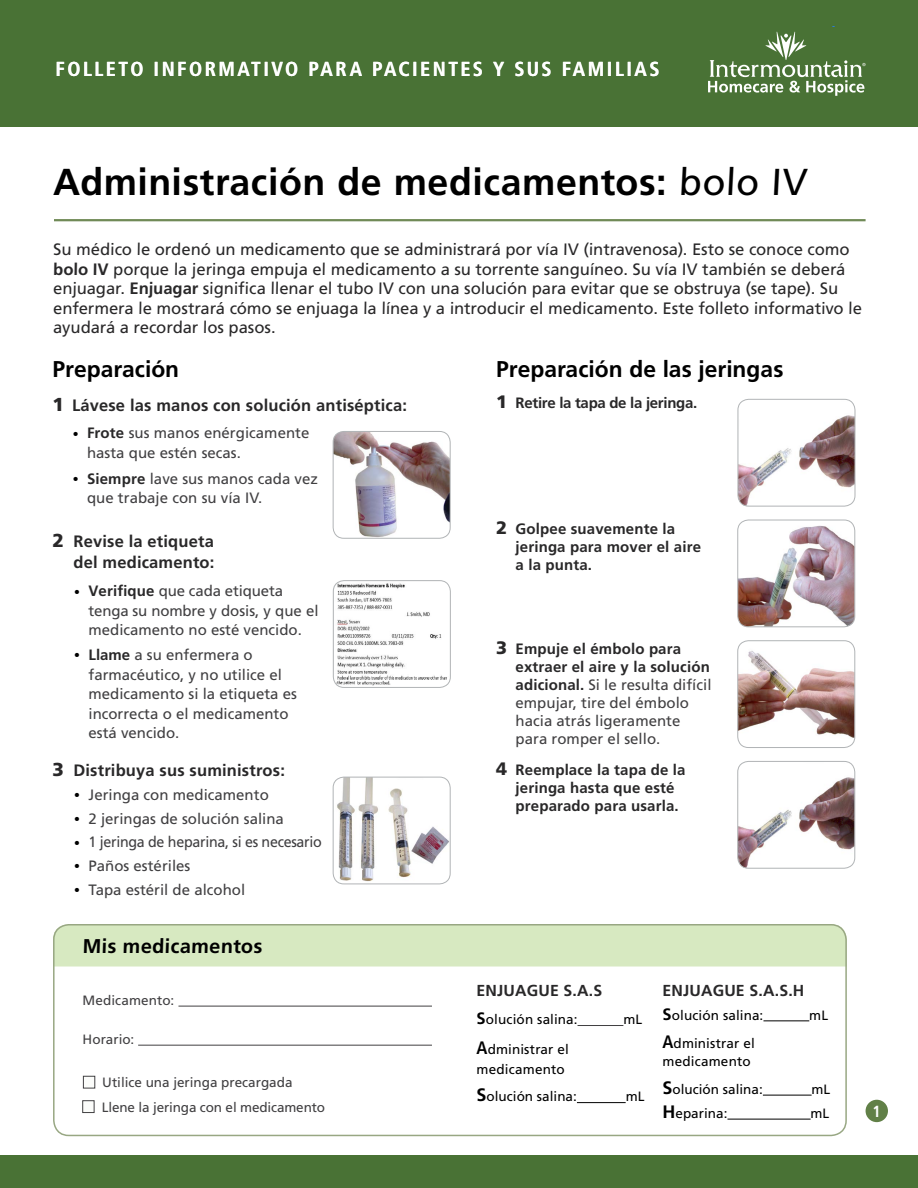
<style>
.page{position:relative;width:918px;height:1188px;background:#fff}
.page>*{position:absolute;margin:0;border:0;box-sizing:border-box;transform-origin:0 0}
.Title__h1{font:700 37.5px "Frutiger LT Std";letter-spacing:.015em;color:#000}
.Level_1__h2{font:700 22.8px "Frutiger LT Std";color:#000}
.t1{font:700 condensed 20.25px "Frutiger LT Std";letter-spacing:.12em;color:#fff}
.Level_2__h3{font:700 19.8px "Frutiger LT Std";color:#000}
.Opening_paragraph{font:16.5px/19.5px "Frutiger LT Std";letter-spacing:-.01em;color:#292829}
.Main__p{font:700 16.5px "Frutiger LT Std";letter-spacing:.01em;color:#292829}
.Level_1{font:700 16.5px/21px "Frutiger LT Std";letter-spacing:.01em;color:#292829;text-align:right}
.t2{font:700 condensed 16.2px "Frutiger LT Std";color:#fff}
.Main__p-2{font:700 15.9px "Frutiger LT Std";letter-spacing:.01em;color:#292829}
.Main__p-3{font:15px/19.5px "Frutiger LT Std";color:#414042}
.Main__p-4{font:700 15px/18px "Frutiger LT Std";letter-spacing:.01em;color:#292829}
.Main__p-5{font:15px "Frutiger LT Std";letter-spacing:-.02em;color:#414042;scale:.95 1}
.Main__p-6{font:700 15px "Frutiger LT Std";letter-spacing:-.02em;color:#292829}
.Main__p-7{font:13.5px/19.5px "Frutiger LT Std";letter-spacing:.01em;color:#000}
.Main{font:13.5px "Frutiger LT Std";letter-spacing:-.01em;color:#414042}
.Main-2{font:13.5px "Frutiger LT Std";color:#000}
.Main_table{font:13.5px "Frutiger LT Std";letter-spacing:.005em;color:#414042}
.s1{font-weight:400}
.s2{font-weight:700}
.s3{font-weight:900;font-size:18.75px}
.s4{font-family:"Adobe Garamond Pro";color:#000}
.s5{font-weight:700;color:#292829}
.s6{font-weight:900;font-size:18px}
.s7{font-weight:900;font-size:18px;color:#292829}
.s8{font-weight:700;font-size:16.5px}
.s9{font-weight:700;font-stretch:condensed;font-size:18px}
.s10{font-weight:700;font-size:18px}
</style>
<div class="page">
<div style="left:0;top:1156px;width:918px;height:32px;background:#497235"></div>
<div style="left:0;top:0;width:918px;height:127px;background:#497235"></div>
<div style="left:866px;top:1100px;width:22px;height:22px;background:#618047;border-radius:50%"></div>
<svg style="left:708px;top:31px;width:158px;height:65px"></svg>
<hr style="left:54px;top:219px;width:812px;height:2px;background:#708a57">
<img style="left:333px;top:777px;width:116px;height:107px">
<div style="left:333px;top:777px;width:118px;height:107px;border:1px solid #b1b4b6;border-radius:11px"></div>
<img style="left:738px;top:399px;width:117px;height:106px">
<div style="left:738px;top:399px;width:117px;height:108px;border:1px solid #b1b4b6;border-radius:11px"></div>
<img style="left:739px;top:520px;width:116px;height:107px">
<div style="left:737px;top:520px;width:118px;height:107px;border:1px solid #b1b4b6;border-radius:11px"></div>
<img style="left:739px;top:642px;width:116px;height:106px">
<div style="left:737px;top:640px;width:118px;height:108px;border:1px solid #b1b4b6;border-radius:11px"></div>
<img style="left:739px;top:761px;width:116px;height:106px">
<div style="left:737px;top:761px;width:118px;height:108px;border:1px solid #b1b4b6;border-radius:11px"></div>
<div style="left:53px;top:924px;width:793px;height:43px;background:#d7e9c1"></div>
<div style="left:53px;top:924px;width:794px;height:212px;border:2px solid #98a783;border-radius:15px"></div>
<hr style="left:178px;top:1006px;width:254px;height:1px;background:#414042">
<hr style="left:138px;top:1045px;width:294px;height:1px;background:#414042">
<svg style="left:82px;top:1075px;width:14px;height:14px"></svg>
<hr style="left:578px;top:1025px;width:45px;height:1px;background:#414042">
<hr style="left:577px;top:1102px;width:49px;height:1px;background:#000">
<hr style="left:763px;top:1021px;width:46px;height:1px;background:#000">
<hr style="left:763px;top:1095px;width:49px;height:1px;background:#000">
<hr style="left:727px;top:1119px;width:84px;height:1px;background:#000">
<svg style="left:82px;top:1100px;width:13px;height:13px"></svg>
<img style="left:333px;top:431px;width:116px;height:106px">
<div style="left:333px;top:431px;width:118px;height:108px;border:1px solid #b1b4b6;border-radius:11px"></div>
<img style="left:333px;top:582px;width:116px;height:103px">
<img style="left:337px;top:674px;width:111px;height:6px">
<img style="left:356px;top:680px;width:90px;height:6px">
<svg style="left:337px;top:680px;width:19px;height:6px"></svg>
<div style="left:447px;top:675px;width:7px;height:8px;background:#fff;border-radius:50%"></div>
<div style="left:333px;top:580px;width:118px;height:108px;border:1px solid #b1b4b6;border-radius:11px"></div>
<p class="t1" style="left:56px;top:57px;width:606px">FOLLETO INFORMATIVO PARA PACIENTES Y SUS FAMILIAS</p>
<p class="Title__h1" style="left:53px;top:160px;width:757px">Administración de medicamentos: <span class="s1">bolo IV</span></p>
<p class="Opening_paragraph" style="left:53px;top:240px;width:811px">Su médico le ordenó un medicamento que se administrará por vía IV (intravenosa). Esto se conoce como <span class="s2">bolo IV</span> porque la jeringa empuja el medicamento a su torrente sanguíneo. Su vía IV también se deberá enjuagar. <span class="s2">Enjuagar</span> significa llenar el tubo IV con una solución para evitar que se obstruya (se tape). Su enfermera le mostrará cómo se enjuaga la línea y a introducir el medicamento. Este folleto informativo le ayudará a recordar los pasos.</p>
<p class="Level_1__h2" style="left:52px;top:355px;width:128px">Preparación</p>
<p class="Main__p" style="left:52px;top:395px;width:356px"><span class="s3">1</span> Lávese las manos con solución antiséptica:</p>
<p class="Main__p-3" style="left:87px;top:424px;width:224px;text-indent:-14px"><span class="s4">•</span> <span class="s5">Frote</span> sus manos enérgicamente hasta que estén secas.</p>
<p class="Main__p-3" style="left:87px;top:469px;width:232px;text-indent:-14px"><span class="s4">•</span> <span class="s5">Siempre</span> lave sus manos cada vez que trabaje con su vía IV.</p>
<p class="Level_1" style="left:52px;top:531px;width:163px"><span class="s3">2</span> Revise la etiqueta del medicamento:</p>
<p class="Main__p-3" style="left:88px;top:581px;width:232px;text-indent:-14px"><span class="s4">•</span> <span class="s5">Verifique</span> que cada etiqueta tenga su nombre y dosis, y que el medicamento no esté vencido.</p>
<p class="Main__p-3" style="left:88px;top:645px;width:210px;text-indent:-14px"><span class="s4">•</span> <span class="s5">Llame</span> a su enfermera o farmacéutico, y no utilice el medicamento si la etiqueta es incorrecta o el medicamento está vencido.</p>
<p class="Main__p" style="left:52px;top:760px;width:234px"><span class="s3">3</span> Distribuya sus suministros:</p>
<p class="Main__p-3" style="left:74px;top:785px;width:196px"><span class="s4">•</span> Jeringa con medicamento</p>
<p class="Main__p-3" style="left:74px;top:809px;width:211px"><span class="s4">•</span> 2 jeringas de solución salina</p>
<p class="Main__p-5" style="left:74px;top:833px;width:262px"><span class="s4">•</span> 1 jeringa de heparina, si es necesario</p>
<p class="Main__p-3" style="left:74px;top:856px;width:118px"><span class="s4">•</span> Paños estériles</p>
<p class="Main__p-3" style="left:74px;top:880px;width:173px"><span class="s4">•</span> Tapa estéril de alcohol</p>
<p class="Level_1__h2" style="left:496px;top:355px;width:289px">Preparación de las jeringas</p>
<p class="Main__p-6" style="left:496px;top:394px;width:203px"><span class="s6">1</span> Retire la tapa de la jeringa.</p>
<p class="Main__p-4" style="left:516px;top:520px;width:187px;text-indent:-20px"><span class="s6">2</span> Golpee suavemente la jeringa para mover el aire a la punta.</p>
<p class="Main__p-3" style="left:516px;top:640px;width:197px;line-height:18px;text-indent:-20px"><span class="s7">3</span> <span class="s5">Empuje el émbolo para extraer el aire y la solución adicional.</span> Si le resulta difícil empujar, tire del émbolo hacia atrás ligeramente para romper el sello.</p>
<p class="Main__p-4" style="left:516px;top:761px;width:172px;text-indent:-20px"><span class="s6">4</span> Reemplace la tapa de la jeringa hasta que esté preparado para usarla.</p>
<p class="Level_2__h3" style="left:82px;top:934px;width:182px">Mis medicamentos</p>
<p class="Main_table" style="left:82px;top:992px;width:93px">Medicamento:</p>
<p class="Main_table" style="left:82px;top:1031px;width:53px">Horario:</p>
<p class="Main" style="left:102px;top:1074px;width:192px">Utilice una jeringa precargada</p>
<p class="Main" style="left:102px;top:1099px;width:225px">Llene la jeringa con el medicamento</p>
<p class="Main__p-2" style="left:477px;top:981px;width:127px">ENJUAGUE S.A.S</p>
<p class="Main__p-7" style="left:477px;top:1010px;width:102px"><span class="s8">S</span>olución salina:</p>
<p class="Main__p-7" style="left:623px;top:1010px;width:20px">mL</p>
<p class="Main__p-7" style="left:477px;top:1040px;width:94px"><span class="s9">A</span>dministrar el medicamento</p>
<p class="Main-2" style="left:477px;top:1089px;width:102px"><span class="s10">S</span>olución salina:</p>
<p class="Main-2" style="left:626px;top:1089px;width:20px">mL</p>
<p class="Main__p-2" style="left:662px;top:981px;width:143px">ENJUAGUE S.A.S.H</p>
<p class="Main__p-7" style="left:662px;top:1005px;width:102px"><span class="s8">S</span>olución salina:</p>
<p class="Main__p-7" style="left:809px;top:1005px;width:20px">mL</p>
<p class="Main__p-7" style="left:662px;top:1035px;width:94px;line-height:18px"><span class="s9">A</span>dministrar el medicamento</p>
<p class="Main-2" style="left:662px;top:1081px;width:102px"><span class="s10">S</span>olución salina:</p>
<p class="Main-2" style="left:812px;top:1081px;width:20px">mL</p>
<p class="Main-2" style="left:662px;top:1105px;width:66px"><span class="s10">H</span>eparina:</p>
<p class="Main-2" style="left:811px;top:1105px;width:20px">mL</p>
<p class="t2" style="left:873px;top:1101px;width:10px">1</p>
</div>
